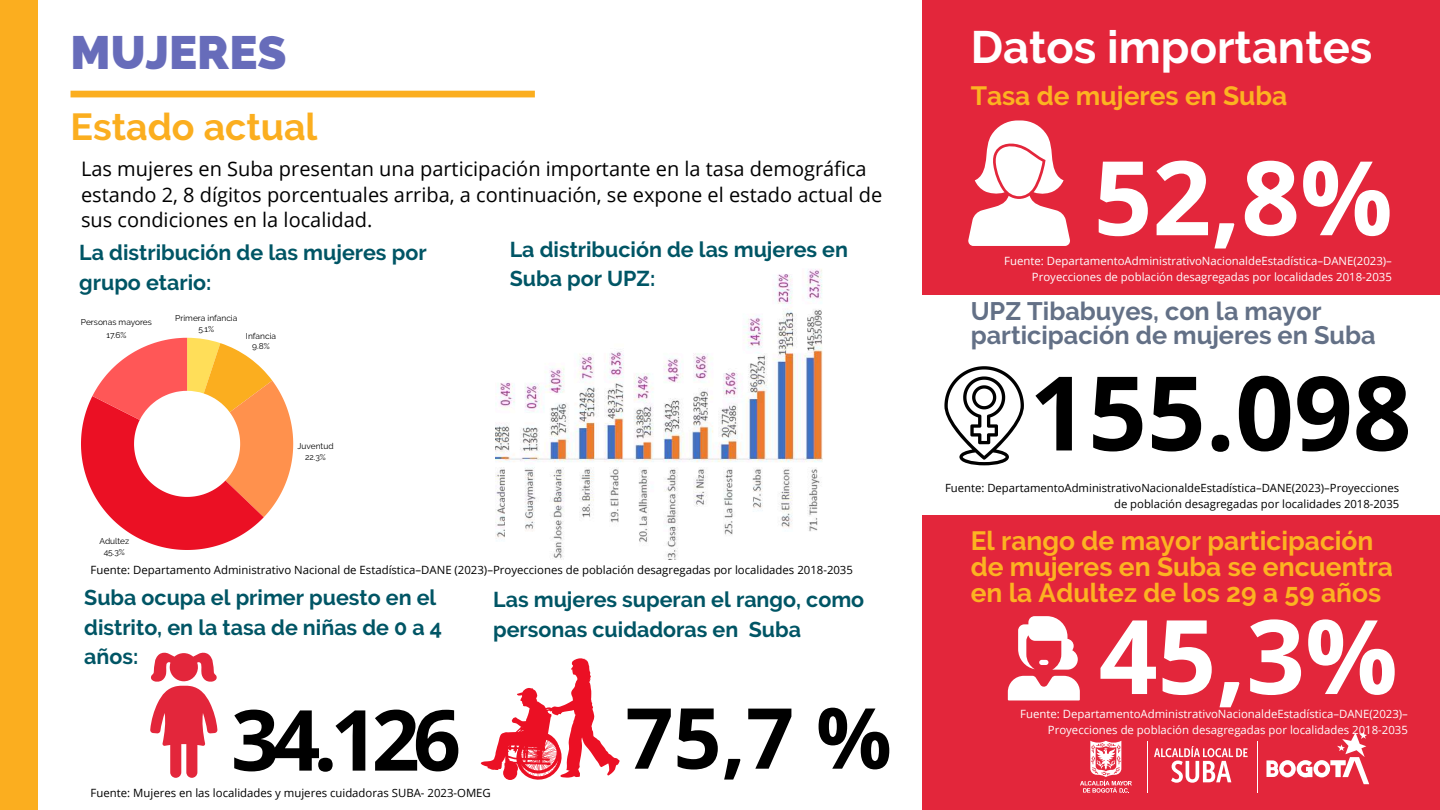
<style>
.page{position:relative;width:1440px;height:810px;background:#fff}
.page>*{position:absolute;margin:0;border:0;box-sizing:border-box;transform-origin:0 0}
.t1{font:700 103.1px "Open Sans";color:#fff}
.t2{font:700 103.1px "Open Sans";color:#000}
.t3{font:700 84.3px "Open Sans";letter-spacing:-.08em;color:#000}
.t4{font:800 47px "Raleway";color:#676cba}
.t5{font:700 45.3px "Raleway";color:#fff}
.t6{font:700 37.6px "Raleway";color:#fbae1f}
.t7{font:700 26.4px/26.2px "Raleway";color:#fcb321}
.t8{font:700 25.3px/24.4px "Raleway";color:#637086}
.t9{font:700 21.4px/29.7px "Raleway";color:#005565}
.t10{font:20px/25.5px "Open Sans";color:#000}
.t11{font:11.4px/15.8px "Open Sans";color:#fff;text-align:right}
.t12{font:11.4px "Open Sans";color:#000}
.t13{font:11.3px/15.8px "Open Sans";color:#000;text-align:right}
.t14{font:8.4px/10.4px "Raleway";color:#000;text-align:center}
</style>
<div class="page">
<div style="left:0;top:0;width:37px;height:810px;background:#fbae1f"></div>
<div style="left:923px;top:516px;width:517px;height:294px;background:#e3263b"></div>
<div style="left:71px;top:91px;width:464px;height:6px;background:#fbae1f"></div>
<svg style="left:1154px;top:746px;width:94px;height:37px"></svg>
<svg style="left:1266px;top:732px;width:103px;height:52px"></svg>
<hr style="left:1147px;top:741px;width:1px;height:52px;background:#fff">
<hr style="left:1257px;top:741px;width:1px;height:52px;background:#fff">
<svg style="left:1080px;top:741px;width:52px;height:52px"></svg>
<div style="left:923px;top:0;width:517px;height:294px;background:#e3263b"></div>
<svg style="left:968px;top:120px;width:102px;height:126px"></svg>
<svg style="left:944px;top:366px;width:80px;height:99px"></svg>
<img style="left:496px;top:269px;width:327px;height:291px">
<svg style="left:1008px;top:616px;width:72px;height:84px"></svg>
<svg style="left:81px;top:338px;width:212px;height:212px"></svg>
<svg style="left:150px;top:652px;width:67px;height:126px"></svg>
<svg style="left:480px;top:658px;width:139px;height:122px"></svg>
<h3 class="t4" style="left:71px;top:25px;width:218px">MUJERES</h3>
<h3 class="t6" style="left:71px;top:104px;width:248px">Estado actual</h3>
<h3 class="t10" style="left:81px;top:156px;width:803px">Las mujeres en Suba presentan una participación importante en la tasa demográfica estando 2, 8 dígitos porcentuales arriba, a continuación, se expone el estado actual de sus condiciones en la localidad.</h3>
<h3 class="t9" style="left:79px;top:238px;width:349px">La distribución de las mujeres por grupo etario:</h3>
<p class="t14" style="left:81px;top:316px;width:73px;line-height:12.3px">Personas mayores<br>17.6%</p>
<p class="t14" style="left:175px;top:313px;width:64px">Primera infancia<br>5.1%</p>
<p class="t14" style="left:246px;top:331px;width:32px">Infancia<br>9.8%</p>
<p class="t14" style="left:99px;top:536px;width:31px">Adultez<br>45.3%</p>
<p class="t14" style="left:298px;top:441px;width:38px">Juventud<br>22.3%</p>
<h3 class="t9" style="left:510px;top:234px;width:340px">La distribución de las mujeres en<br>Suba por UPZ:</h3>
<p class="t12" style="left:91px;top:562px;width:764px">Fuente: Departamento Administrativo Nacional de Estadística–DANE (2023)–Proyecciones de población desagregadas por localidades 2018-2035</p>
<h3 class="t9" style="left:84px;top:583px;width:359px">Suba ocupa el primer puesto en el distrito, en la tasa de niñas de 0 a 4 años:</h3>
<h2 class="t3" style="left:231px;top:681px;width:231px">34.126</h2>
<h3 class="t9" style="left:493px;top:585px;width:373px">Las mujeres superan el rango, como personas cuidadoras en Suba</h3>
<h2 class="t3" style="left:625px;top:679px;width:268px">75,7 %</h2>
<p class="t12" style="left:91px;top:784px;width:402px">Fuente: Mujeres en las localidades y mujeres cuidadoras SUBA- 2023-OMEG</p>
<h3 class="t5" style="left:971px;top:20px;width:403px">Datos importantes</h3>
<h3 class="t7" style="left:971px;top:83px;width:318px">Tasa de mujeres en Suba</h3>
<h1 class="t1" style="left:1094px;top:125px;width:301px">52,8%</h1>
<p class="t11" style="left:1004px;top:253px;width:389px">Fuente: DepartamentoAdministrativoNacionaldeEstadística–DANE(2023)–<br>Proyecciones de población desagregadas por localidades 2018-2035</p>
<h3 class="t8" style="left:971px;top:299px;width:407px">UPZ Tibabuyes, con la mayor participación de mujeres en Suba</h3>
<h1 class="t2" style="left:1029px;top:340px;width:384px">155.098</h1>
<p class="t13" style="left:945px;top:480px;width:456px">Fuente: DepartamentoAdministrativoNacionaldeEstadística–DANE(2023)–Proyecciones de población desagregadas por localidades 2018-2035</p>
<h3 class="t7" style="left:971px;top:527px;width:424px">El rango de mayor participación de mujeres en Suba se encuentra en la Adultez de los 29 a 59 años</h3>
<h1 class="t1" style="left:1099px;top:584px;width:301px">45,3%</h1>
<p class="t11" style="left:1020px;top:706px;width:389px">Fuente: DepartamentoAdministrativoNacionaldeEstadística–DANE(2023)–<br>Proyecciones de población desagregadas por localidades 2018-2035</p>
</div>
